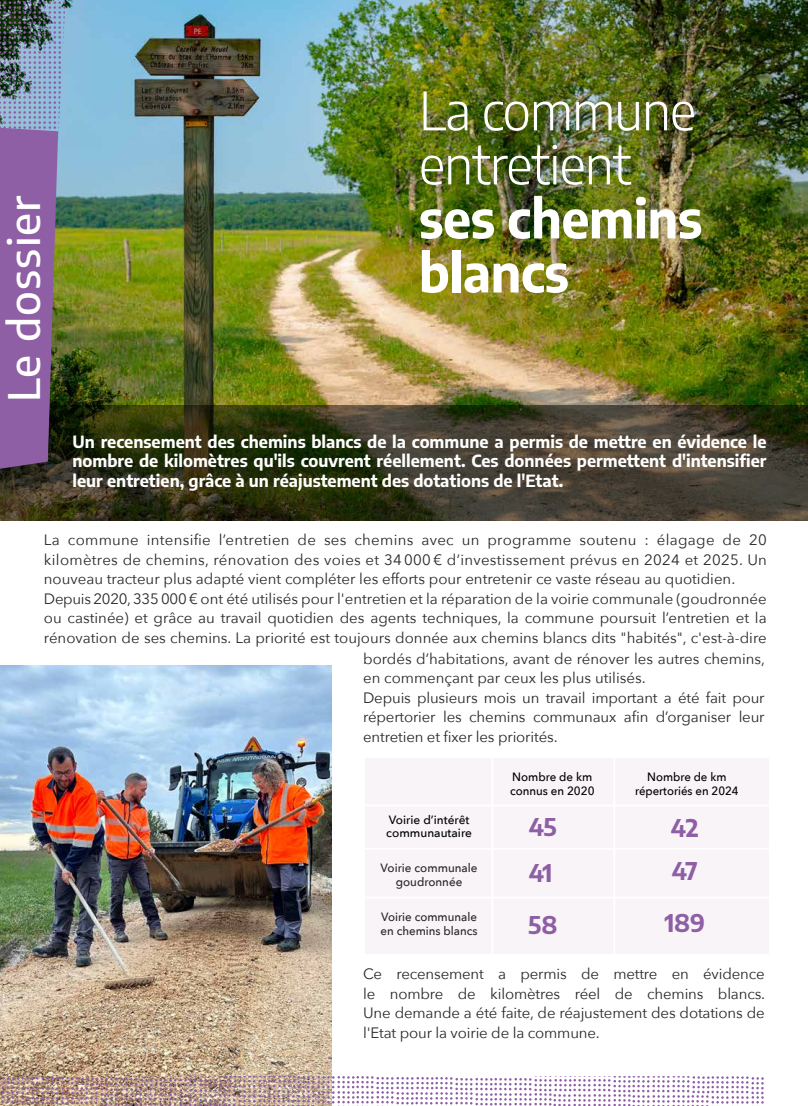
<style>
.page{position:relative;width:808px;height:1106px;background:#fff}
.page>*{position:absolute;margin:0;border:0;box-sizing:border-box;transform-origin:0 0}
.t1{font:300 52.5px/54px "Encode Sans";letter-spacing:-.02em;color:#fff}
.t2{font:700 52.5px/54px "Encode Sans";letter-spacing:-.01em;color:#fff;scale:.96 1}
.t3{font:500 43.5px "Encode Sans";letter-spacing:.025em;color:#fff}
.t4{font:700 24px/46.2px "Encode Sans";letter-spacing:-.025em;color:#8e5fa4}
.t5{font:700 16.5px/19.5px "Encode Sans";color:#fff;text-align:justify}
.t6{font:15px/19.5px "Avenir Next";color:#282827}
.t7{font:500 12px/13.5px "Avenir Next";color:#282827;scale:.96 1}
.t8{font:500 12px/13.5px "Avenir Next";color:#000}
.t9{font:500 12px/13.5px "Avenir Next";color:#000;text-align:center;scale:.95 1}
.t10{font:500 12px/13.5px "Avenir Next";color:#282827;text-align:center}
.t11{font:500 12px/13.5px "Avenir Next";color:#000;scale:.96 1}
</style>
<div class="page">
<img style="left:66px;top:0;width:742px;height:405px">
<svg style="left:0;top:405px;width:808px;height:115px;background:#3a3923"></svg>
<div style="left:365px;top:758px;width:404px;height:195px;background:#f8f4f8"></div>
<hr style="left:361px;top:804px;width:408px;height:2px;background:#fff">
<hr style="left:361px;top:847px;width:408px;height:2px;background:#fff">
<hr style="left:361px;top:896px;width:408px;height:2px;background:#fff">
<hr style="left:491px;top:754px;width:2px;height:200px;background:#fff">
<hr style="left:613px;top:754px;width:2px;height:200px;background:#fff">
<img style="left:0;top:665px;width:331px;height:410px">
<img style="left:0;top:0;width:66px;height:469px">
<svg style="left:0;top:1075px;width:764px;height:31px"></svg>
<h2 class="t3" style="left:-7px;top:402px;width:208px;rotate:-90deg">Le dossier</h2>
<h1 class="t1" style="left:419px;top:81px;width:279px">La commune entretient</h1>
<h1 class="t2" style="left:419px;top:188px;width:297px">ses chemins blancs</h1>
<p class="t5" style="left:73px;top:430px;width:695px">Un recensement des chemins blancs de la commune a permis de mettre en évidence le nombre de kilomètres qu'ils couvrent réellement. Ces données permettent d'intensifier leur entretien, grâce à un réajustement des dotations de l'Etat.</p>
<p class="t6" style="left:44px;top:529px;width:724px">La commune intensifie l’entretien de ses chemins avec un programme soutenu : élagage de 20 kilomètres de chemins, rénovation des voies et 34 000 € d’investissement prévus en 2024 et 2025. Un nouveau tracteur plus adapté vient compléter les efforts pour entretenir ce vaste réseau au quotidien.<br>Depuis 2020, 335 000 € ont été utilisés pour l'entretien et la réparation de la voirie communale (goudronnée ou castinée) et grâce au travail quotidien des agents techniques, la commune poursuit l’entretien et la rénovation de ses chemins. La priorité est toujours donnée aux chemins blancs dits "habités", c'est-à-dire</p>
<p class="t6" style="left:363px;top:648px;width:403px">bordés d’habitations, avant de rénover les autres chemins, en commençant par ceux les plus utilisés.<br>Depuis plusieurs mois un travail important a été fait pour répertorier les chemins communaux afin d’organiser leur entretien et fixer les priorités.</p>
<p class="t11" style="left:510px;top:770px;width:89px">Nombre de km connus en 2020</p>
<p class="t8" style="left:386px;top:812px;width:87px">Voirie d’intérêt communautaire</p>
<p class="t10" style="left:381px;top:861px;width:98px">Voirie communale goudronnée</p>
<p class="t7" style="left:380px;top:909px;width:103px">Voirie communale en chemins blancs</p>
<p class="t9" style="left:635px;top:770px;width:111px">Nombre de km répertoriés en 2024</p>
<h3 class="t4" style="left:529px;top:802px;width:29px">45<br>41</h3>
<h3 class="t4" style="left:528px;top:900px;width:31px">58</h3>
<h3 class="t4" style="left:671px;top:803px;width:29px">42</h3>
<h3 class="t4" style="left:664px;top:844px;width:42px;line-height:51.3px;text-align:center">47<br>189</h3>
<p class="t6" style="left:363px;top:963px;width:403px;text-align:justify">Ce recensement a permis de mettre en évidence le nombre de kilomètres réel de chemins blancs.<br>Une demande a été faite, de réajustement des dotations de l'Etat pour la voirie de la commune.</p>
</div>
